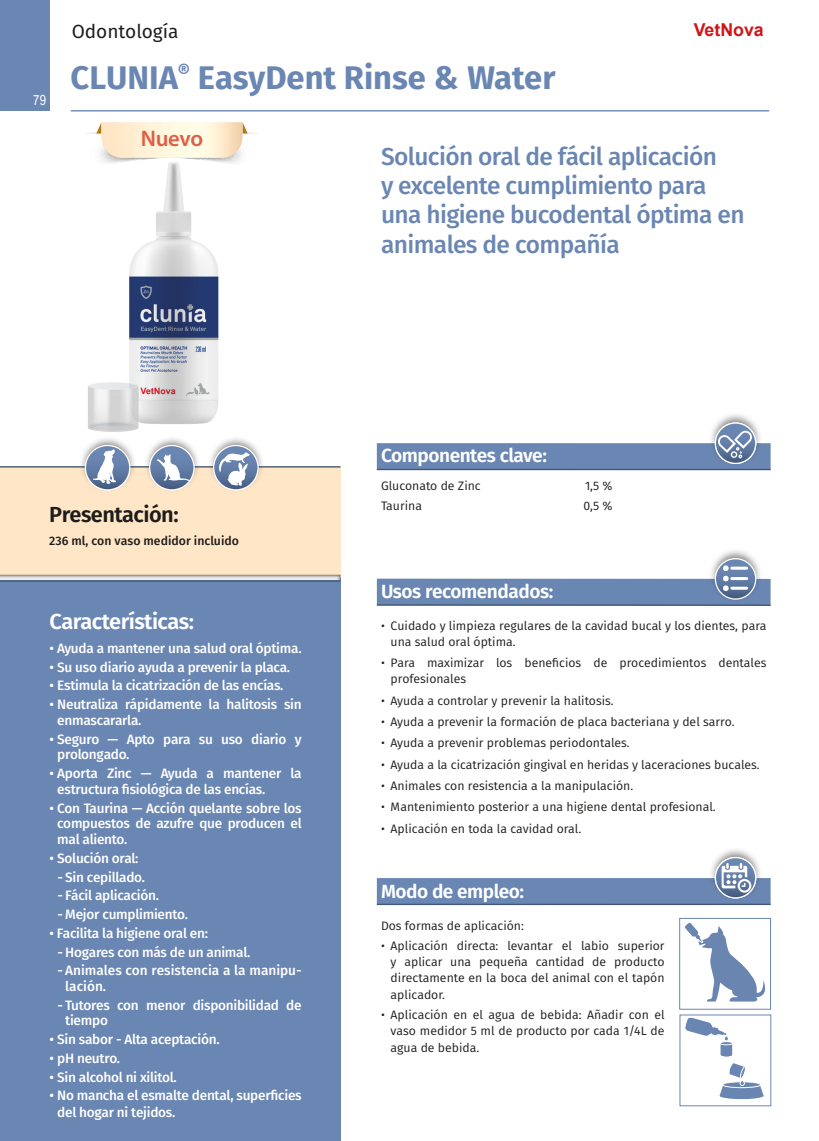
<style>
.page{position:relative;width:819px;height:1141px;background:#fff}
.page>*{position:absolute;margin:0;border:0;box-sizing:border-box;transform-origin:0 0}
.t1{font:700 32.73px "Fira Sans";color:#6a86b2}
.t2{font:500 24.5px/29.4px "Fira Sans";letter-spacing:-.025em;color:#6a86b2}
.t3{font:600 22.57px "Myriad Pro";letter-spacing:-.01em;color:#df5e46}
.t4{font:600 21.7px "Fira Sans";letter-spacing:-.025em;color:#fff}
.t5{font:600 21.7px "Fira Sans";letter-spacing:-.025em;color:#1d1d1b}
.t6{font:600 19.07px "Fira Sans";letter-spacing:-.025em;color:#fff}
.t7{font:19.07px "Fira Sans";color:#1d1d1b}
.t8{font:700 17.85px "Arial";color:#cd171a}
.t9{font:14px "Arial Narrow";color:#fff}
._2-_TEXTO_CARACTERÍSTICAS{font:500 13.65px/15.8px "Fira Sans";letter-spacing:-.02em;color:#fff}
._2-_TEXTO_CARACTERÍSTICAS-2{font:500 13.65px/15.8px "Fira Sans";color:#fff}
._1_-_TEXTO_PARRAFO_CON_PUNTOS{font:12.25px/16.3px "Fira Sans";color:#1d1d1b}
._3-TABAL_ADE_INGEDIENTES_1_COLUMNAS_-_Cop{font:12.25px "Fira Sans";color:#1d1d1b}
.t10{font:500 12.25px "Fira Sans";color:#1d1d1b}
</style>
<div class="page">
<div style="left:0;top:0;width:50px;height:110px;background:#6a86b2"></div>
<div style="left:0;top:568px;width:340px;height:573px;background:#6a86b2"></div>
<div style="left:0;top:466px;width:340px;height:112px;background:#fee6c7"></div>
<hr style="left:0;top:466px;width:340px;height:2px;background:#405779">
<hr style="left:0;top:580px;width:340px;height:2px;background:#405779">
<div style="left:0;top:572px;width:343px;height:8px;background:#1d1d1b;opacity:.75"></div>
<div style="left:79px;top:436px;width:57px;height:57px;background:#1d1d1b;opacity:.51"></div>
<svg style="left:86px;top:447px;width:43px;height:43px"></svg>
<div style="left:85px;top:445px;width:45px;height:46px;border:1px solid #fff;border-radius:50%"></div>
<svg style="left:86px;top:446px;width:43px;height:43px"></svg>
<svg style="left:93px;top:449px;width:23px;height:35px"></svg>
<div style="left:143px;top:436px;width:57px;height:57px;background:#1d1d1b;opacity:.51"></div>
<svg style="left:150px;top:447px;width:43px;height:43px"></svg>
<div style="left:149px;top:445px;width:46px;height:46px;border:1px solid #fff;border-radius:50%"></div>
<svg style="left:150px;top:446px;width:43px;height:43px"></svg>
<svg style="left:157px;top:454px;width:34px;height:27px"></svg>
<div style="left:207px;top:436px;width:57px;height:57px;background:#1d1d1b;opacity:.51"></div>
<svg style="left:214px;top:447px;width:43px;height:43px"></svg>
<div style="left:213px;top:445px;width:46px;height:46px;border:1px solid #fff;border-radius:50%"></div>
<svg style="left:214px;top:446px;width:43px;height:43px"></svg>
<svg style="left:219px;top:452px;width:31px;height:34px"></svg>
<img style="left:88px;top:168px;width:131px;height:264px">
<div style="left:377px;top:579px;width:393px;height:27px;background:#6a86b2"></div>
<hr style="left:377px;top:604px;width:393px;height:2px;background:#405779">
<div style="left:708px;top:548px;width:55px;height:54px;background:#1d1d1b;opacity:.51"></div>
<svg style="left:715px;top:559px;width:40px;height:40px"></svg>
<div style="left:714px;top:558px;width:42px;height:42px;border:1px solid #fff;border-radius:50%"></div>
<svg style="left:716px;top:559px;width:39px;height:39px"></svg>
<svg style="left:723px;top:565px;width:5px;height:26px"></svg>
<hr style="left:730px;top:567px;width:18px;height:3px;background:#fff;border-radius:2px">
<hr style="left:730px;top:577px;width:18px;height:3px;background:#fff;border-radius:2px">
<hr style="left:730px;top:587px;width:18px;height:3px;background:#fff;border-radius:2px">
<div style="left:377px;top:878px;width:393px;height:27px;background:#6a86b2"></div>
<hr style="left:377px;top:904px;width:393px;height:1px;background:#405779">
<div style="left:708px;top:846px;width:55px;height:55px;background:#1d1d1b;opacity:.51"></div>
<svg style="left:715px;top:858px;width:40px;height:40px"></svg>
<div style="left:714px;top:857px;width:42px;height:41px;border:1px solid #fff;border-radius:50%"></div>
<svg style="left:716px;top:858px;width:39px;height:39px"></svg>
<svg style="left:721px;top:863px;width:30px;height:30px"></svg>
<div style="left:377px;top:443px;width:393px;height:27px;background:#6a86b2"></div>
<hr style="left:377px;top:469px;width:393px;height:1px;background:#405779">
<div style="left:708px;top:412px;width:55px;height:55px;background:#1d1d1b;opacity:.51"></div>
<svg style="left:715px;top:423px;width:40px;height:40px"></svg>
<div style="left:714px;top:422px;width:42px;height:42px;border:1px solid #fff;border-radius:50%"></div>
<svg style="left:716px;top:424px;width:39px;height:39px"></svg>
<svg style="left:717px;top:431px;width:35px;height:27px"></svg>
<hr style="left:71px;top:110px;width:698px;height:1px;background:#6a86b2">
<div style="left:679px;top:918px;width:91px;height:91px;border:1px solid #6a86b2"></div>
<div style="left:719px;top:1092px;width:45px;height:8px;background:#6985b1;border-radius:50%"></div>
<div style="left:718px;top:1092px;width:46px;height:8px;border:1px solid #fff;border-radius:50%"></div>
<svg style="left:685px;top:1017px;width:78px;height:79px"></svg>
<div style="left:679px;top:1015px;width:92px;height:91px;border:1px solid #6a86b2"></div>
<svg style="left:685px;top:921px;width:84px;height:81px"></svg>
<svg style="left:86px;top:122px;width:172px;height:46px"></svg>
<p class="t9" style="left:33px;top:90px;width:14px">79</p>
<p class="t7" style="left:72px;top:17px;width:108px">Odontología</p>
<p class="t1" style="left:71px;top:50px;width:486px">CLUNIA<sup>®</sup> EasyDent Rinse &amp; Water</p>
<h3 class="t8" style="left:693px;top:18px;width:72px">VetNova</h3>
<p class="t3" style="left:141px;top:124px;width:64px">Nuevo</p>
<p class="t2" style="left:381px;top:140px;width:365px">Solución oral de fácil aplicación<br>y excelente cumplimiento para una higiene bucodental óptima en animales de compañía</p>
<p class="t5" style="left:49px;top:497px;width:131px">Presentación:</p>
<p class="t10" style="left:49px;top:531px;width:191px">236 ml, con vaso medidor incluido</p>
<p class="t4" style="left:49px;top:604px;width:146px">Características:</p>
<p class="_2-_TEXTO_CARACTERÍSTICAS" style="left:49px;top:640px;width:253px">• Ayuda a mantener una salud oral óptima.</p>
<p class="_2-_TEXTO_CARACTERÍSTICAS" style="left:49px;top:658px;width:242px">• Su uso diario ayuda a prevenir la placa.</p>
<p class="_2-_TEXTO_CARACTERÍSTICAS" style="left:49px;top:677px;width:235px">• Estimula la cicatrización de las encías.</p>
<p class="_2-_TEXTO_CARACTERÍSTICAS" style="left:57px;top:696px;width:246px;text-indent:-8px">• Neutraliza rápidamente la halitosis sin enmascararla.</p>
<p class="_2-_TEXTO_CARACTERÍSTICAS" style="left:57px;top:730px;width:246px;text-indent:-8px">• Seguro — Apto para su uso diario y prolongado.</p>
<p class="_2-_TEXTO_CARACTERÍSTICAS" style="left:57px;top:765px;width:246px;text-indent:-8px">• Aporta Zinc — Ayuda a mantener la estructura fisiológica de las encías.</p>
<p class="_2-_TEXTO_CARACTERÍSTICAS" style="left:57px;top:799px;width:246px;text-align:justify;text-indent:-8px">• Con Taurina — Acción quelante sobre los compuestos de azufre que producen el mal aliento.</p>
<p class="_2-_TEXTO_CARACTERÍSTICAS" style="left:49px;top:850px;width:90px">• Solución oral:</p>
<p class="_2-_TEXTO_CARACTERÍSTICAS" style="left:58px;top:868px;width:89px">- Sin cepillado.</p>
<p class="_2-_TEXTO_CARACTERÍSTICAS" style="left:58px;top:887px;width:103px">- Fácil aplicación.</p>
<p class="_2-_TEXTO_CARACTERÍSTICAS" style="left:58px;top:906px;width:132px">- Mejor cumplimiento.</p>
<p class="_2-_TEXTO_CARACTERÍSTICAS" style="left:49px;top:924px;width:160px">• Facilita la higiene oral en:</p>
<p class="_2-_TEXTO_CARACTERÍSTICAS" style="left:58px;top:943px;width:194px">- Hogares con más de un animal.</p>
<p class="_2-_TEXTO_CARACTERÍSTICAS-2" style="left:65px;top:962px;width:238px;text-indent:-8px">- Animales con resistencia a la manipu&shy;lación.</p>
<p class="_2-_TEXTO_CARACTERÍSTICAS" style="left:65px;top:996px;width:238px;text-indent:-8px">- Tutores con menor disponibilidad de tiempo</p>
<p class="_2-_TEXTO_CARACTERÍSTICAS" style="left:49px;top:1031px;width:172px">• Sin sabor - Alta aceptación.</p>
<p class="_2-_TEXTO_CARACTERÍSTICAS" style="left:49px;top:1050px;width:72px">• pH neutro.</p>
<p class="_2-_TEXTO_CARACTERÍSTICAS" style="left:49px;top:1068px;width:129px">• Sin alcohol ni xilitol.</p>
<p class="_2-_TEXTO_CARACTERÍSTICAS" style="left:57px;top:1087px;width:246px;line-height:16.3px;text-indent:-8px">• No mancha el esmalte dental, superficies del hogar ni tejidos.</p>
<p class="t6" style="left:381px;top:440px;width:167px">Componentes clave:</p>
<p class="_3-TABAL_ADE_INGEDIENTES_1_COLUMNAS_-_Cop" style="left:381px;top:477px;width:101px">Gluconato de Zinc</p>
<p class="_3-TABAL_ADE_INGEDIENTES_1_COLUMNAS_-_Cop" style="left:585px;top:477px;width:29px">1,5 %</p>
<p class="_3-TABAL_ADE_INGEDIENTES_1_COLUMNAS_-_Cop" style="left:381px;top:497px;width:42px">Taurina</p>
<p class="_3-TABAL_ADE_INGEDIENTES_1_COLUMNAS_-_Cop" style="left:583px;top:497px;width:31px">0,5 %</p>
<p class="t6" style="left:381px;top:576px;width:174px">Usos recomendados:</p>
<p class="_1_-_TEXTO_PARRAFO_CON_PUNTOS" style="left:390px;top:617px;width:377px;text-indent:-10px">• Cuidado y limpieza regulares de la cavidad bucal y los dientes, para una salud oral óptima.</p>
<p class="_1_-_TEXTO_PARRAFO_CON_PUNTOS" style="left:390px;top:654px;width:377px;text-indent:-10px">• Para maximizar los beneficios de procedimientos dentales profesionales</p>
<p class="_1_-_TEXTO_PARRAFO_CON_PUNTOS" style="left:381px;top:692px;width:234px">• Ayuda a controlar y prevenir la halitosis.</p>
<p class="_1_-_TEXTO_PARRAFO_CON_PUNTOS" style="left:381px;top:713px;width:355px">• Ayuda a prevenir la formación de placa bacteriana y del sarro.</p>
<p class="_1_-_TEXTO_PARRAFO_CON_PUNTOS" style="left:381px;top:735px;width:250px">• Ayuda a prevenir problemas periodontales.</p>
<p class="_1_-_TEXTO_PARRAFO_CON_PUNTOS" style="left:381px;top:756px;width:380px">• Ayuda a la cicatrización gingival en heridas y laceraciones bucales.</p>
<p class="_1_-_TEXTO_PARRAFO_CON_PUNTOS" style="left:381px;top:777px;width:254px">• Animales con resistencia a la manipulación.</p>
<p class="_1_-_TEXTO_PARRAFO_CON_PUNTOS" style="left:381px;top:798px;width:336px">• Mantenimiento posterior a una higiene dental profesional.</p>
<p class="_1_-_TEXTO_PARRAFO_CON_PUNTOS" style="left:381px;top:820px;width:202px">• Aplicación en toda la cavidad oral.</p>
<p class="t6" style="left:381px;top:876px;width:145px">Modo de empleo:</p>
<p class="_1_-_TEXTO_PARRAFO_CON_PUNTOS" style="left:381px;top:917px;width:144px">Dos formas de aplicación:</p>
<p class="_1_-_TEXTO_PARRAFO_CON_PUNTOS" style="left:390px;top:937px;width:275px;text-align:justify;text-indent:-10px">• Aplicación directa: levantar el labio superior y aplicar una pequeña cantidad de producto directamente en la boca del animal con el tapón aplicador.</p>
<p class="_1_-_TEXTO_PARRAFO_CON_PUNTOS" style="left:390px;top:1006px;width:275px;text-align:justify;text-indent:-10px">• Aplicación en el agua de bebida: Añadir con el vaso medidor 5 ml de producto por cada 1/4L de agua de bebida.</p>
</div>
